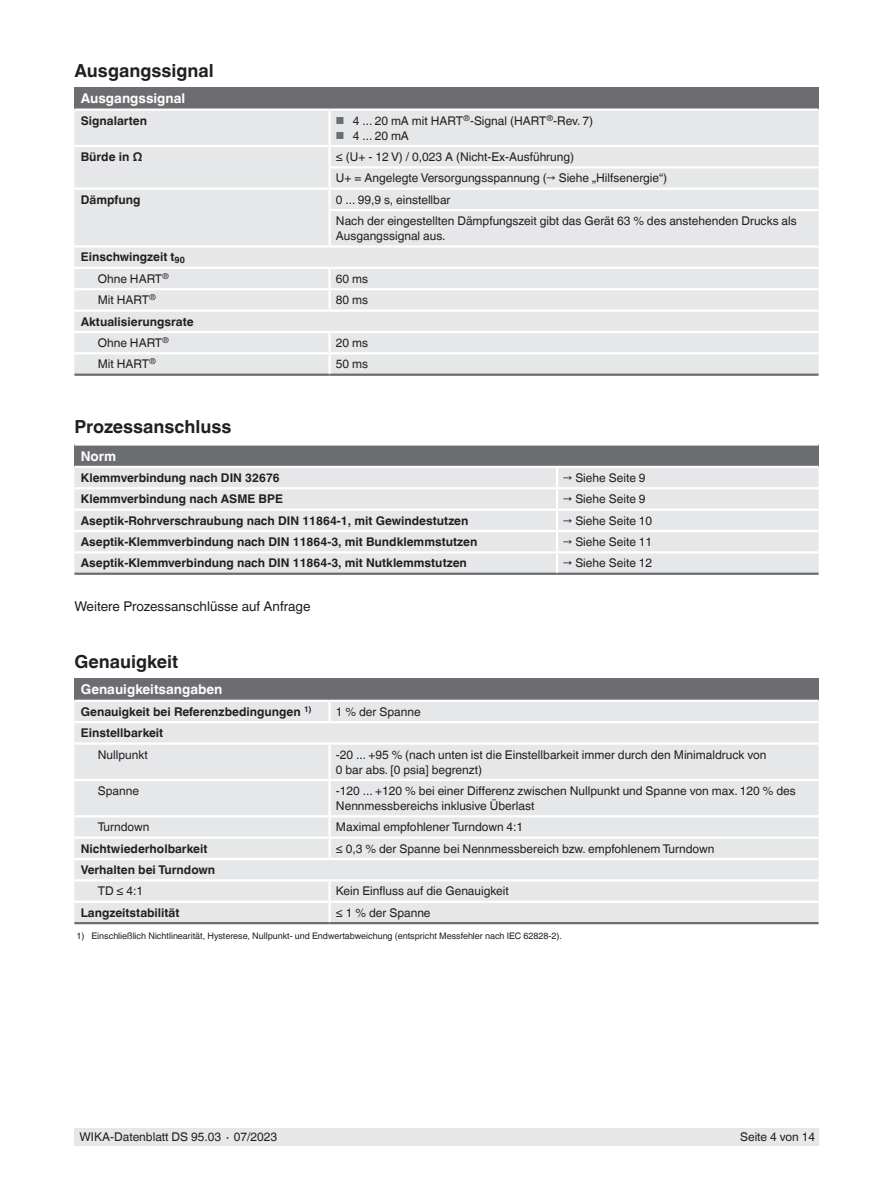
<style>
.page{position:relative;width:893px;height:1188px;background:#fff}
.page>*{position:absolute;margin:0;border:0;box-sizing:border-box;transform-origin:0 0}
.t1{font:700 18px "Helvetica World";color:#231f20}
.t2{font:700 13.5px "Helvetica World";color:#fff}
.t3{font:13.5px "Helvetica World";color:#231f20}
.t4{font:12px/21.3px "Helvetica World";color:#231f20}
.t5{font:700 12px/21.3px "Helvetica World";color:#231f20;text-align:center}
.t6{font:9px "Helvetica World";color:#231f20}
.s1{font-size:10.2px;color:#6c6d70}
.s2{font-weight:400}
</style>
<div class="page">
<div style="left:75px;top:1128px;width:744px;height:17px;background:#e6e7e9"></div>
<div style="left:74px;top:87px;width:745px;height:23px;background:#6c6d70"></div>
<div style="left:74px;top:111px;width:745px;height:263px;background:#e6e7e9"></div>
<hr style="left:74px;top:109px;width:256px;height:2px;background:#fff">
<hr style="left:330px;top:109px;width:489px;height:2px;background:#fff">
<hr style="left:328px;top:111px;width:3px;height:34px;background:#fff">
<hr style="left:74px;top:145px;width:256px;height:2px;background:#fff">
<hr style="left:330px;top:145px;width:489px;height:2px;background:#fff">
<hr style="left:328px;top:147px;width:3px;height:19px;background:#fff">
<hr style="left:328px;top:166px;width:491px;height:3px;background:#fff">
<hr style="left:328px;top:169px;width:3px;height:19px;background:#fff">
<hr style="left:74px;top:188px;width:256px;height:2px;background:#fff">
<hr style="left:330px;top:188px;width:489px;height:2px;background:#fff">
<hr style="left:328px;top:190px;width:3px;height:19px;background:#fff">
<hr style="left:328px;top:209px;width:491px;height:2px;background:#fff">
<hr style="left:328px;top:211px;width:3px;height:34px;background:#fff">
<hr style="left:74px;top:245px;width:256px;height:3px;background:#fff">
<hr style="left:330px;top:245px;width:489px;height:3px;background:#fff">
<hr style="left:74px;top:374px;width:256px;height:2px;background:#6c6d70">
<hr style="left:330px;top:374px;width:489px;height:2px;background:#6c6d70">
<hr style="left:74px;top:267px;width:256px;height:2px;background:#fff">
<hr style="left:330px;top:267px;width:489px;height:2px;background:#fff">
<hr style="left:328px;top:269px;width:3px;height:19px;background:#fff">
<hr style="left:74px;top:331px;width:256px;height:2px;background:#fff">
<hr style="left:330px;top:331px;width:489px;height:2px;background:#fff">
<hr style="left:328px;top:333px;width:3px;height:19px;background:#fff">
<hr style="left:74px;top:288px;width:256px;height:2px;background:#fff">
<hr style="left:330px;top:288px;width:489px;height:2px;background:#fff">
<hr style="left:328px;top:290px;width:3px;height:19px;background:#fff">
<hr style="left:74px;top:352px;width:256px;height:2px;background:#fff">
<hr style="left:330px;top:352px;width:489px;height:2px;background:#fff">
<hr style="left:328px;top:354px;width:3px;height:20px;background:#fff">
<hr style="left:74px;top:309px;width:256px;height:3px;background:#fff">
<hr style="left:330px;top:309px;width:489px;height:3px;background:#fff">
<div style="left:74px;top:444px;width:745px;height:23px;background:#6c6d70"></div>
<div style="left:74px;top:468px;width:745px;height:105px;background:#e6e7e9"></div>
<hr style="left:74px;top:443px;width:483px;height:3px;background:#fff">
<hr style="left:557px;top:443px;width:262px;height:3px;background:#fff">
<hr style="left:74px;top:466px;width:483px;height:2px;background:#fff">
<hr style="left:557px;top:466px;width:262px;height:2px;background:#fff">
<hr style="left:74px;top:487px;width:483px;height:2px;background:#fff">
<hr style="left:557px;top:487px;width:262px;height:2px;background:#fff">
<hr style="left:74px;top:509px;width:483px;height:2px;background:#fff">
<hr style="left:74px;top:530px;width:483px;height:2px;background:#fff">
<hr style="left:74px;top:551px;width:483px;height:3px;background:#fff">
<hr style="left:74px;top:573px;width:483px;height:2px;background:#6c6d70">
<hr style="left:557px;top:573px;width:262px;height:2px;background:#6c6d70">
<svg style="left:556px;top:468px;width:2px;height:19px"></svg>
<hr style="left:556px;top:489px;width:2px;height:20px;background:#fff">
<hr style="left:557px;top:509px;width:262px;height:2px;background:#fff">
<hr style="left:557px;top:530px;width:262px;height:2px;background:#fff">
<hr style="left:557px;top:551px;width:262px;height:3px;background:#fff">
<svg style="left:556px;top:511px;width:2px;height:62px"></svg>
<div style="left:74px;top:678px;width:745px;height:23px;background:#6c6d70"></div>
<div style="left:74px;top:702px;width:745px;height:220px;background:#e6e7e9"></div>
<hr style="left:328px;top:702px;width:3px;height:19px;background:#fff">
<hr style="left:74px;top:721px;width:256px;height:2px;background:#fff">
<hr style="left:330px;top:721px;width:489px;height:2px;background:#fff">
<hr style="left:74px;top:742px;width:256px;height:3px;background:#fff">
<hr style="left:330px;top:742px;width:489px;height:3px;background:#fff">
<hr style="left:328px;top:745px;width:3px;height:34px;background:#fff">
<hr style="left:74px;top:779px;width:256px;height:2px;background:#fff">
<hr style="left:330px;top:779px;width:489px;height:2px;background:#fff">
<hr style="left:328px;top:781px;width:3px;height:34px;background:#fff">
<hr style="left:74px;top:815px;width:256px;height:2px;background:#fff">
<hr style="left:330px;top:815px;width:489px;height:2px;background:#fff">
<hr style="left:328px;top:817px;width:3px;height:20px;background:#fff">
<hr style="left:74px;top:837px;width:256px;height:2px;background:#fff">
<hr style="left:330px;top:837px;width:489px;height:2px;background:#fff">
<hr style="left:328px;top:839px;width:3px;height:19px;background:#fff">
<hr style="left:74px;top:858px;width:256px;height:2px;background:#fff">
<hr style="left:330px;top:858px;width:489px;height:2px;background:#fff">
<hr style="left:74px;top:879px;width:256px;height:3px;background:#fff">
<hr style="left:330px;top:879px;width:489px;height:3px;background:#fff">
<hr style="left:328px;top:882px;width:3px;height:19px;background:#fff">
<hr style="left:74px;top:901px;width:256px;height:2px;background:#fff">
<hr style="left:330px;top:901px;width:489px;height:2px;background:#fff">
<hr style="left:328px;top:903px;width:3px;height:19px;background:#fff">
<hr style="left:74px;top:700px;width:256px;height:2px;background:#fff">
<hr style="left:330px;top:700px;width:489px;height:2px;background:#fff">
<hr style="left:74px;top:922px;width:256px;height:2px;background:#6c6d70">
<hr style="left:330px;top:922px;width:489px;height:2px;background:#6c6d70">
<h1 class="t1" style="left:74px;top:60px;width:141px">Ausgangssignal</h1>
<p class="t2" style="left:81px;top:91px;width:106px">Ausgangssignal</p>
<p class="t5" style="left:81px;top:110px;width:68px">Signalarten</p>
<p class="t4" style="left:336px;top:110px;width:259px"><span class="s1">■</span> 4 ... 20 mA mit HART<sup>®</sup>-Signal (HART<sup>®</sup>-Rev. 7)</p>
<p class="t4" style="left:336px;top:125px;width:75px"><span class="s1">■</span> 4 ... 20 mA</p>
<p class="t5" style="left:81px;top:146px;width:63px">Bürde in Ω</p>
<p class="t4" style="left:336px;top:146px;width:333px">≤ (U+ - 12 V) / 0,023 A (Nicht-Ex-Ausführung)<br>U+ = Angelegte Versorgungsspannung (→ Siehe „Hilfsenergie“)</p>
<p class="t5" style="left:81px;top:189px;width:61px">Dämpfung</p>
<p class="t4" style="left:336px;top:189px;width:462px">0 ... 99,9 s, einstellbar<br>Nach der eingestellten Dämpfungszeit gibt das Gerät 63 % des anstehenden Drucks als</p>
<p class="t4" style="left:336px;top:225px;width:111px">Ausgangssignal aus.</p>
<p class="t5" style="left:81px;top:247px;width:106px">Einschwingzeit t<sub>90<br></sub><span class="s2">Ohne HART</span><sup>®</sup></p>
<p class="t4" style="left:336px;top:268px;width:34px">60 ms</p>
<p class="t4" style="left:98px;top:289px;width:60px">Mit HART<sup>®</sup></p>
<p class="t4" style="left:336px;top:289px;width:34px">80 ms</p>
<p class="t5" style="left:98px;top:311px;width:97px;text-align:left;text-indent:-17px">Aktualisierungsrate<br><span class="s2">Ohne HART</span><sup>®</sup></p>
<p class="t4" style="left:336px;top:332px;width:34px">20 ms</p>
<p class="t4" style="left:98px;top:354px;width:60px">Mit HART<sup>®</sup></p>
<p class="t4" style="left:336px;top:354px;width:34px">50 ms</p>
<h1 class="t1" style="left:74px;top:416px;width:159px">Prozessanschluss</h1>
<p class="t2" style="left:81px;top:448px;width:37px">Norm</p>
<p class="t5" style="left:81px;top:467px;width:201px">Klemmverbindung nach DIN 32676</p>
<p class="t4" style="left:563px;top:467px;width:84px">→ Siehe Seite 9</p>
<p class="t5" style="left:81px;top:488px;width:204px">Klemmverbindung nach ASME BPE</p>
<p class="t4" style="left:563px;top:488px;width:84px">→ Siehe Seite 9</p>
<p class="t5" style="left:81px;top:510px;width:389px">Aseptik-Rohrverschraubung nach DIN 11864-1, mit Gewindestutzen</p>
<p class="t4" style="left:563px;top:510px;width:90px">→ Siehe Seite 10</p>
<p class="t5" style="left:81px;top:531px;width:398px">Aseptik-Klemmverbindung nach DIN 11864-3, mit Bundklemmstutzen</p>
<p class="t4" style="left:563px;top:531px;width:90px">→ Siehe Seite 11</p>
<p class="t5" style="left:81px;top:553px;width:388px">Aseptik-Klemmverbindung nach DIN 11864-3, mit Nutklemmstutzen</p>
<p class="t4" style="left:563px;top:553px;width:90px">→ Siehe Seite 12</p>
<p class="t3" style="left:74px;top:598px;width:238px">Weitere Prozessanschlüsse auf Anfrage</p>
<h1 class="t1" style="left:74px;top:651px;width:105px">Genauigkeit</h1>
<p class="t2" style="left:81px;top:682px;width:143px">Genauigkeitsangaben</p>
<p class="t5" style="left:81px;top:701px;width:232px">Genauigkeit bei Referenzbedingungen <sup>1)</sup></p>
<p class="t4" style="left:336px;top:701px;width:86px">1 % der Spanne</p>
<p class="t5" style="left:81px;top:722px;width:84px">Einstellbarkeit</p>
<p class="t4" style="left:98px;top:744px;width:51px">Nullpunkt</p>
<p class="t4" style="left:336px;top:747px;width:432px;line-height:15px">-20 ... +95 % (nach unten ist die Einstellbarkeit immer durch den Minimaldruck von<br>0 bar abs. [0 psia] begrenzt)</p>
<p class="t4" style="left:98px;top:780px;width:43px">Spanne</p>
<p class="t4" style="left:336px;top:783px;width:461px;line-height:15px">-120 ... +120 % bei einer Differenz zwischen Nullpunkt und Spanne von max. 120 % des<br>Nennmessbereichs inklusive Überlast</p>
<p class="t4" style="left:98px;top:817px;width:53px">Turndown</p>
<p class="t4" style="left:336px;top:817px;width:189px">Maximal empfohlener Turndown 4:1</p>
<p class="t5" style="left:81px;top:838px;width:128px">Nichtwiederholbarkeit</p>
<p class="t4" style="left:336px;top:838px;width:380px">≤ 0,3 % der Spanne bei Nennmessbereich bzw. empfohlenem Turndown</p>
<p class="t5" style="left:81px;top:859px;width:136px">Verhalten bei Turndown</p>
<p class="t4" style="left:98px;top:881px;width:47px">TD ≤ 4:1</p>
<p class="t4" style="left:336px;top:881px;width:174px">Kein Einfluss auf die Genauigkeit</p>
<p class="t5" style="left:81px;top:902px;width:100px">Langzeitstabilität</p>
<p class="t4" style="left:336px;top:902px;width:96px">≤ 1 % der Spanne</p>
<p class="t6" style="left:77px;top:930px;width:487px">1) Einschließlich Nichtlinearität, Hysterese, Nullpunkt- und Endwertabweichung (entspricht Messfehler nach IEC 62828-2).</p>
<p class="t4" style="left:80px;top:1126px;width:199px">WIKA-Datenblatt DS 95.03 ∙ 07/2023</p>
<p class="t4" style="left:740px;top:1126px;width:77px">Seite 4 von 14</p>
</div>
